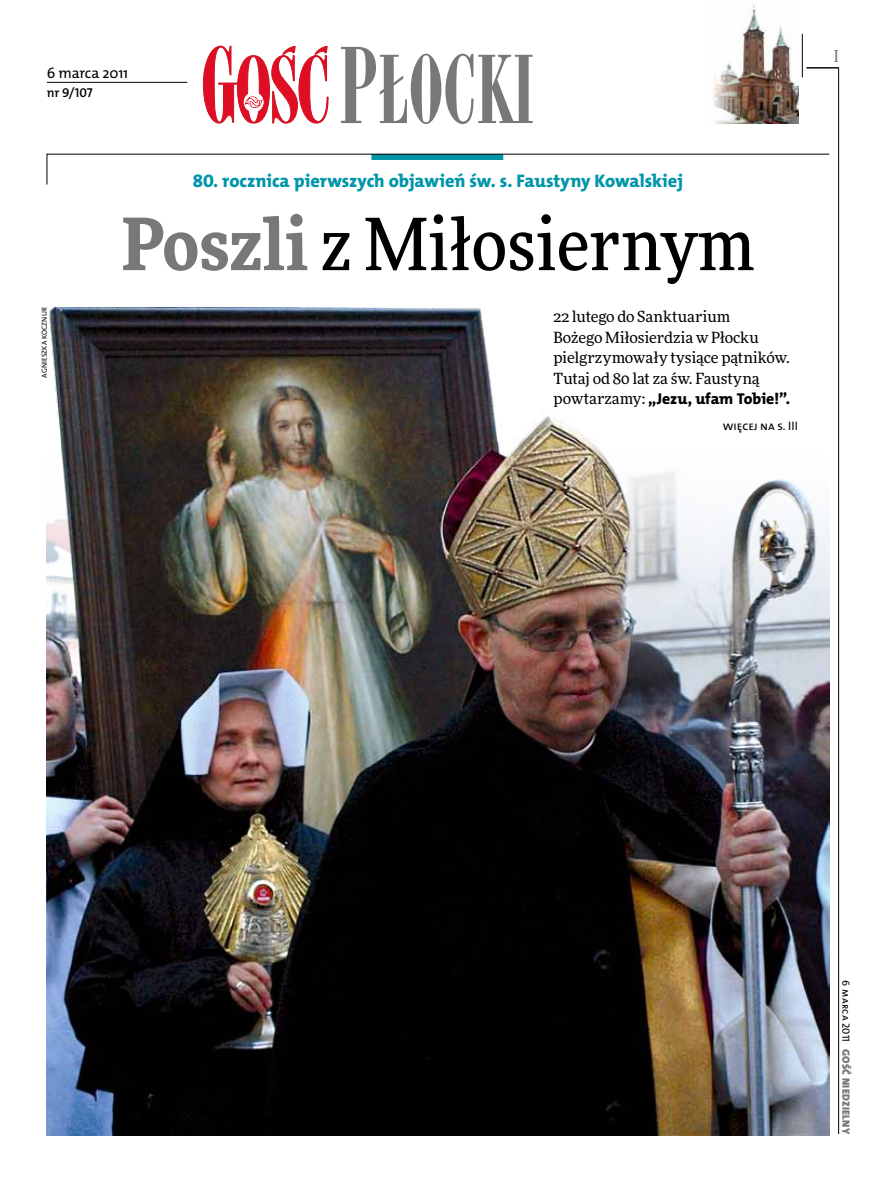
<style>
.page{position:relative;width:893px;height:1191px;background:#fff}
.page>*{position:absolute;margin:0;border:0;box-sizing:border-box;transform-origin:0 0}
.t1{font:500 72px "Freeday Narrow";color:#000}
.t2{font:18.3px "The Mix HP8 Ex Bld";letter-spacing:-.005em;color:#0096aa}
.t3{font:500 16.5px "Freeday Narrow";color:#787779;scale:.9 1}
.t4{font:15.75px "The Mix HP8 Ex Bld";letter-spacing:-.005em;color:#000}
.t5{font:15.45px/20.4px "Freeday News";letter-spacing:-.01em;color:#000}
.t6{font:14.85px "The Mix HP5 Plain";letter-spacing:-.015em;color:#000}
.t7{font:12.9px "The Mix HP6 Se Bld";color:#000}
.t8{font:12.3px "The Mix HP5 Plain";color:#000}
.t9{font:10.5px "The Mix HP9 Blk";letter-spacing:.025em;color:#787779}
.t10{font:10.5px "The Mix HP5 Plain";color:#000}
.t11{font:7.2px "The Mix HP5 Plain";letter-spacing:.015em;color:#000}
.s1{font-weight:900;color:#787779}
.s2{font-family:"Freeday News";font-size:15.45px}
</style>
<div class="page">
<hr style="left:838px;top:68px;width:1px;height:1066px;background:#000">
<hr style="left:802px;top:34px;width:1px;height:43px;background:#000">
<hr style="left:806px;top:68px;width:33px;height:1px;background:#000">
<svg style="left:203px;top:46px;width:126px;height:77px"></svg>
<svg style="left:341px;top:47px;width:192px;height:77px"></svg>
<img style="left:713px;top:5px;width:85px;height:118px">
<hr style="left:47px;top:82px;width:140px;height:1px;background:#000">
<img style="left:47px;top:307px;width:782px;height:828px">
<svg style="left:47px;top:154px;width:783px;height:31px"></svg>
<p class="t6" style="left:47px;top:63px;width:83px">6 marca 2011</p>
<p class="t7" style="left:47px;top:85px;width:48px">nr 9/107</p>
<p class="t2" style="left:193px;top:169px;width:492px">80. rocznica pierwszych objawień św. s. Faustyny Kowalskiej</p>
<p class="t11" style="left:40px;top:378px;width:72px;rotate:-90deg">Agnieszka Kocznur</p>
<h1 class="t1" style="left:122px;top:199px;width:634px"><span class="s1">Poszli</span> z Miłosiernym</h1>
<p class="t5" style="left:553px;top:306px;width:238px">22 lutego do Sanktuarium<br>Bożego Miłosierdzia w Płocku pielgrzymowały tysiące pątników.<br>Tutaj od 80 lat za św. Faustyną</p>
<p class="t4" style="left:553px;top:388px;width:238px"><span class="s2">powtarzamy:</span> „Jezu, ufam Tobie!”.</p>
<p class="t8" style="left:723px;top:417px;width:69px">więcej na s. III</p>
<p class="t3" style="left:834px;top:46px;width:6px">I</p>
<p class="t10" style="left:853px;top:980px;width:63px;rotate:90deg">6 marca 2011</p>
<p class="t9" style="left:853px;top:1049px;width:86px;rotate:90deg">Gość Niedzielny</p>
</div>
